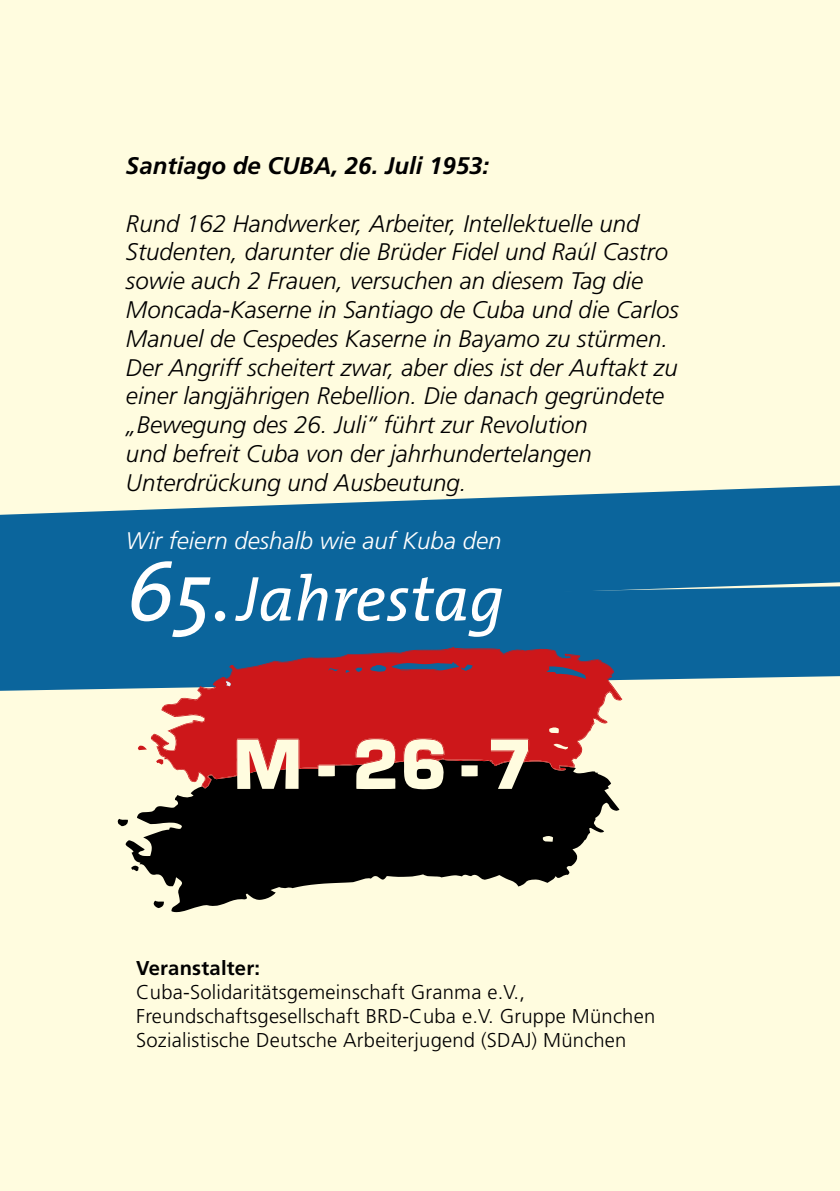
<style>
.page{position:relative;width:840px;height:1191px;background:#fff}
.page>*{position:absolute;margin:0;border:0;box-sizing:border-box;transform-origin:0 0}
.t1{font:italic 64px "T Mix";color:#fff}
.t2{font:italic 300 24px/28.8px "Frutiger LT Std";color:#000}
.t3{font:italic 300 24px "Frutiger LT Std";color:#fff}
.t4{font:italic 700 24px "Frutiger LT Std";color:#000}
.t5{font:300 20px/24px "Frutiger LT Std";letter-spacing:.01em;color:#000}
.t6{font:700 20px "Frutiger LT Std";letter-spacing:.01em;color:#000}
.s1{font-size:84px}
</style>
<div class="page">
<div style="left:0;top:0;width:839px;height:1191px;background:#fffcdf"></div>
<svg style="left:0;top:485px;width:839px;height:101px;background:#307ca6"></svg>
<div style="left:0;top:586px;width:839px;height:105px;background:#0b659c"></div>
<svg style="left:125px;top:788px;width:494px;height:124px;fill:#000"></svg>
<svg style="left:117px;top:819px;width:11px;height:7px"></svg>
<svg style="left:153px;top:900px;width:11px;height:8px"></svg>
<svg style="left:131px;top:865px;width:7px;height:6px"></svg>
<svg style="left:138px;top:647px;width:484px;height:141px"></svg>
<p class="t4" style="left:126px;top:151px;width:364px">Santiago de CUBA, 26. Juli 1953:</p>
<p class="t2" style="left:126px;top:209px;width:554px">Rund 162 Handwerker, Arbeiter, Intellektuelle und Studenten, darunter die Brüder Fidel und Raúl Castro sowie auch 2 Frauen, versuchen an diesem Tag die Moncada-Kaserne in Santiago de Cuba und die Carlos Manuel de Cespedes Kaserne in Bayamo zu stürmen.<br>Der Angriff scheitert zwar, aber dies ist der Auftakt zu einer langjährigen Rebellion. Die danach gegründete „Bewegung des 26. Juli“ führt zur Revolution<br>und befreit Cuba von der jahrhundertelangen Unterdrückung und Ausbeutung.</p>
<p class="t3" style="left:126px;top:526px;width:377px">Wir feiern deshalb wie auf Kuba den</p>
<h1 class="t1" style="left:126px;top:545px;width:379px"><span class="s1">65.</span>Jahrestag</h1>
<p class="t6" style="left:136px;top:956px;width:125px">Veranstalter:</p>
<p class="t5" style="left:136px;top:980px;width:520px">Cuba-Solidaritätsgemeinschaft Granma e.V.,<br>Freundschaftsgesellschaft BRD-Cuba e.V. Gruppe München<br>Sozialistische Deutsche Arbeiterjugend (SDAJ) München</p>
</div>
